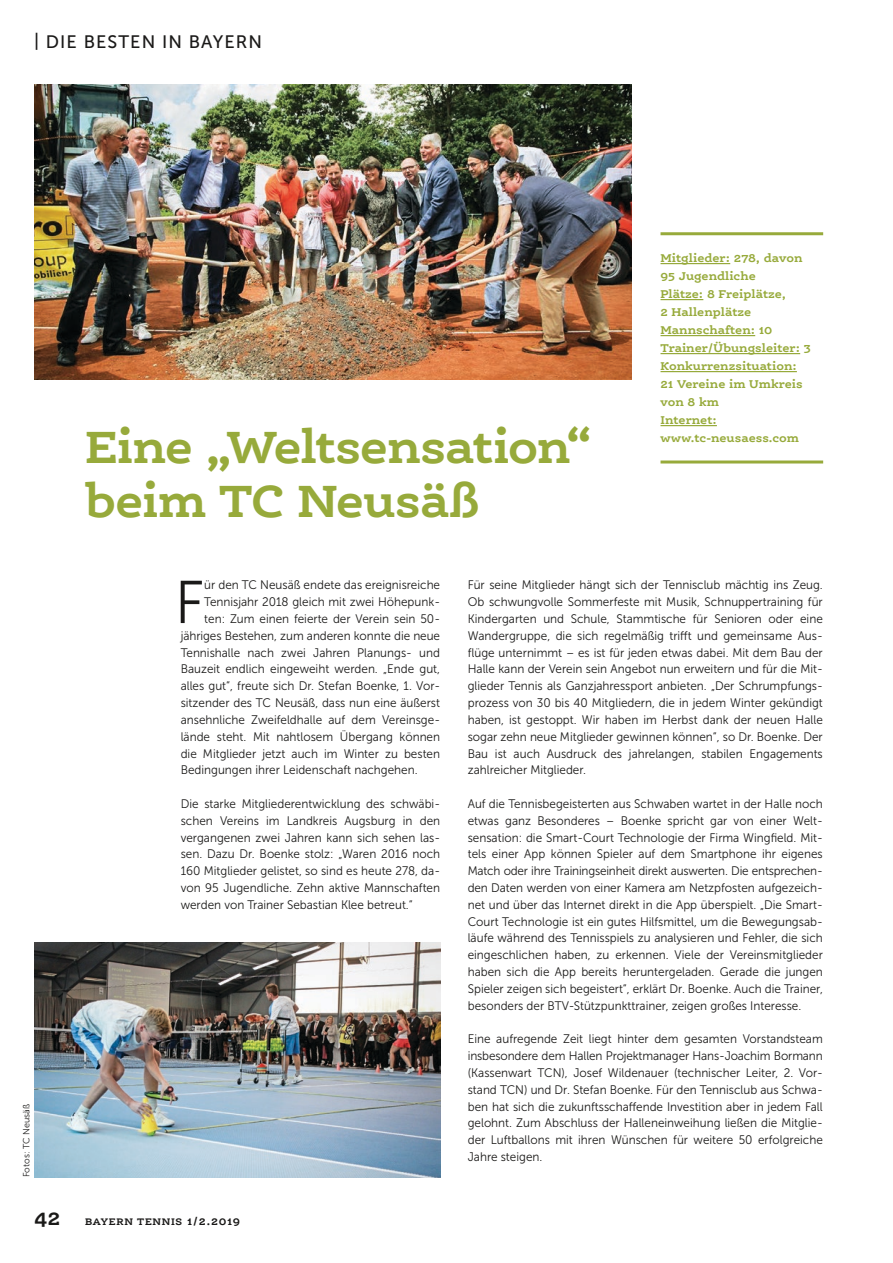
<style>
.page{position:relative;width:893px;height:1263px;background:#fff}
.page>*{position:absolute;margin:0;border:0;box-sizing:border-box;transform-origin:0 0}
.t1{font:60.15px "Museo Sans 300";color:#1a1918;scale:.95 1}
.t2{font:700 48px/54px "Ernestine OT";letter-spacing:-.03em;color:#97aa3b}
.t3{font:18px "Museo Sans 500";letter-spacing:.06em;color:#1a1918}
.t4{font:12.3px/16.8px "Museo Sans 300";color:#1a1918;text-align:justify;scale:.95 1}
.t5{font:700 12px/18px "Ernestine OT";color:#97aa3b}
.t6{font:700 10.2px "Ernestine OT";letter-spacing:.065em;color:#1a1918}
.t7{font:9px "Museo Sans 300";letter-spacing:.005em;color:#1a1918}
.s1{font-size:21px}
.s2{font-size:11.25px}
</style>
<div class="page">
<img style="left:34px;top:85px;width:597px;height:295px">
<img style="left:34px;top:942px;width:406px;height:235px">
<hr style="left:660px;top:263px;width:70px;height:1px;background:#97aa3b">
<hr style="left:660px;top:299px;width:43px;height:1px;background:#97aa3b">
<hr style="left:660px;top:335px;width:95px;height:1px;background:#97aa3b">
<hr style="left:660px;top:353px;width:140px;height:1px;background:#97aa3b">
<hr style="left:660px;top:371px;width:137px;height:1px;background:#97aa3b">
<hr style="left:660px;top:425px;width:57px;height:1px;background:#97aa3b">
<hr style="left:660px;top:460px;width:163px;height:3px;background:#97aa3b">
<hr style="left:660px;top:232px;width:163px;height:3px;background:#97aa3b">
<h3 class="t3" style="left:34px;top:31px;width:230px">| DIE BESTEN IN BAYERN</h3>
<h2 class="t2" style="left:85px;top:420px;width:508px">Eine „Weltsensation“ beim TC Neusäß</h2>
<p class="t5" style="left:660px;top:249px;width:152px">Mitglieder: 278, davon<br>95 Jugendliche<br>Plätze: 8 Freiplätze,<br>2 Hallenplätze<br>Mannschaften: 10<br>Trainer/Übungsleiter: 3<br>Konkurrenzsituation:<br>21 Vereine im Umkreis von 8 km<br>Internet: www.tc-neusaess.com</p>
<p class="t7" style="left:22px;top:1177px;width:75px;rotate:-90deg">Fotos: TC Neusäß</p>
<h1 class="t1" style="left:175px;top:570px;width:32px">F</h1>
<p class="t4" style="left:204px;top:577px;width:250px">ür den TC Neusäß endete das ereignisreiche</p>
<p class="t4" style="left:204px;top:594px;width:250px">Tennisjahr 2018 gleich mit zwei Höhepunk-</p>
<p class="t4" style="left:204px;top:610px;width:250px">ten: Zum einen feierte der Verein sein 50-</p>
<p class="t4" style="left:181px;top:627px;width:275px">jähriges Bestehen, zum anderen konnte die neue</p>
<p class="t4" style="left:181px;top:644px;width:275px">Tennishalle nach zwei Jahren Planungs- und</p>
<p class="t4" style="left:181px;top:661px;width:275px">Bauzeit endlich eingeweiht werden. „Ende gut,</p>
<p class="t4" style="left:181px;top:678px;width:275px">alles gut“, freute sich Dr. Stefan Boenke, 1. Vor-</p>
<p class="t4" style="left:181px;top:694px;width:275px">sitzender des TC Neusäß, dass nun eine äußerst</p>
<p class="t4" style="left:181px;top:711px;width:275px">ansehnliche Zweifeldhalle auf dem Vereinsge-</p>
<p class="t4" style="left:181px;top:728px;width:275px">lände steht. Mit nahtlosem Übergang können</p>
<p class="t4" style="left:181px;top:745px;width:275px">die Mitglieder jetzt auch im Winter zu besten</p>
<p class="t4" style="left:181px;top:762px;width:251px">Bedingungen ihrer Leidenschaft nachgehen.</p>
<p class="t4" style="left:181px;top:795px;width:275px">Die starke Mitgliederentwicklung des schwäbi&shy;schen Vereins im Landkreis Augsburg in den vergangenen zwei Jahren kann sich sehen las&shy;sen. Dazu Dr. Boenke stolz: „Waren 2016 noch 160 Mitglieder gelistet, so sind es heute 278, da&shy;von 95 Jugendliche. Zehn aktive Mannschaften werden von Trainer Sebastian Klee betreut.“</p>
<p class="t6" style="left:34px;top:1215px;width:208px"><span class="s1">42</span> Bayern Tennis <span class="s2">1/2.2019</span></p>
<p class="t4" style="left:468px;top:577px;width:375px">Für seine Mitglieder hängt sich der Tennisclub mächtig ins Zeug.<br>Ob schwungvolle Sommerfeste mit Musik, Schnuppertraining für Kindergarten und Schule, Stammtische für Senioren oder eine Wandergruppe, die sich regelmäßig trifft und gemeinsame Aus&shy;flüge unternimmt – es ist für jeden etwas dabei. Mit dem Bau der Halle kann der Verein sein Angebot nun erweitern und für die Mit&shy;glieder Tennis als Ganzjahressport anbieten. „Der Schrumpfungs&shy;prozess von 30 bis 40 Mitgliedern, die in jedem Winter gekündigt haben, ist gestoppt. Wir haben im Herbst dank der neuen Halle sogar zehn neue Mitglieder gewinnen können“, so Dr. Boenke. Der Bau ist auch Ausdruck des jahrelangen, stabilen Engagements zahlreicher Mitglieder.</p>
<p class="t4" style="left:468px;top:795px;width:375px">Auf die Tennisbegeisterten aus Schwaben wartet in der Halle noch etwas ganz Besonderes – Boenke spricht gar von einer Welt&shy;sensation: die Smart-Court Technologie der Firma Wingfield. Mit&shy;tels einer App können Spieler auf dem Smartphone ihr eigenes Match oder ihre Trainingseinheit direkt auswerten. Die entsprechen&shy;den Daten werden von einer Kamera am Netzpfosten aufgezeich&shy;net und über das Internet direkt in die App überspielt. „Die Smart-Court Technologie ist ein gutes Hilfsmittel, um die Bewegungsab&shy;läufe während des Tennisspiels zu analysieren und Fehler, die sich eingeschlichen haben, zu erkennen. Viele der Vereinsmitglieder haben sich die App bereits heruntergeladen. Gerade die jungen Spieler zeigen sich begeistert“, erklärt Dr. Boenke. Auch die Trainer, besonders der BTV-Stützpunkttrainer, zeigen großes Interesse.</p>
<p class="t4" style="left:468px;top:1031px;width:375px">Eine aufregende Zeit liegt hinter dem gesamten Vorstandsteam insbesondere dem Hallen Projektmanager Hans-Joachim Bormann (Kassenwart TCN), Josef Wildenauer (technischer Leiter, 2. Vor&shy;stand TCN) und Dr. Stefan Boenke. Für den Tennisclub aus Schwa&shy;ben hat sich die zukunftsschaffende Investition aber in jedem Fall gelohnt. Zum Abschluss der Halleneinweihung ließen die Mitglie&shy;der Luftballons mit ihren Wünschen für weitere 50 erfolgreiche Jahre steigen.</p>
</div>
